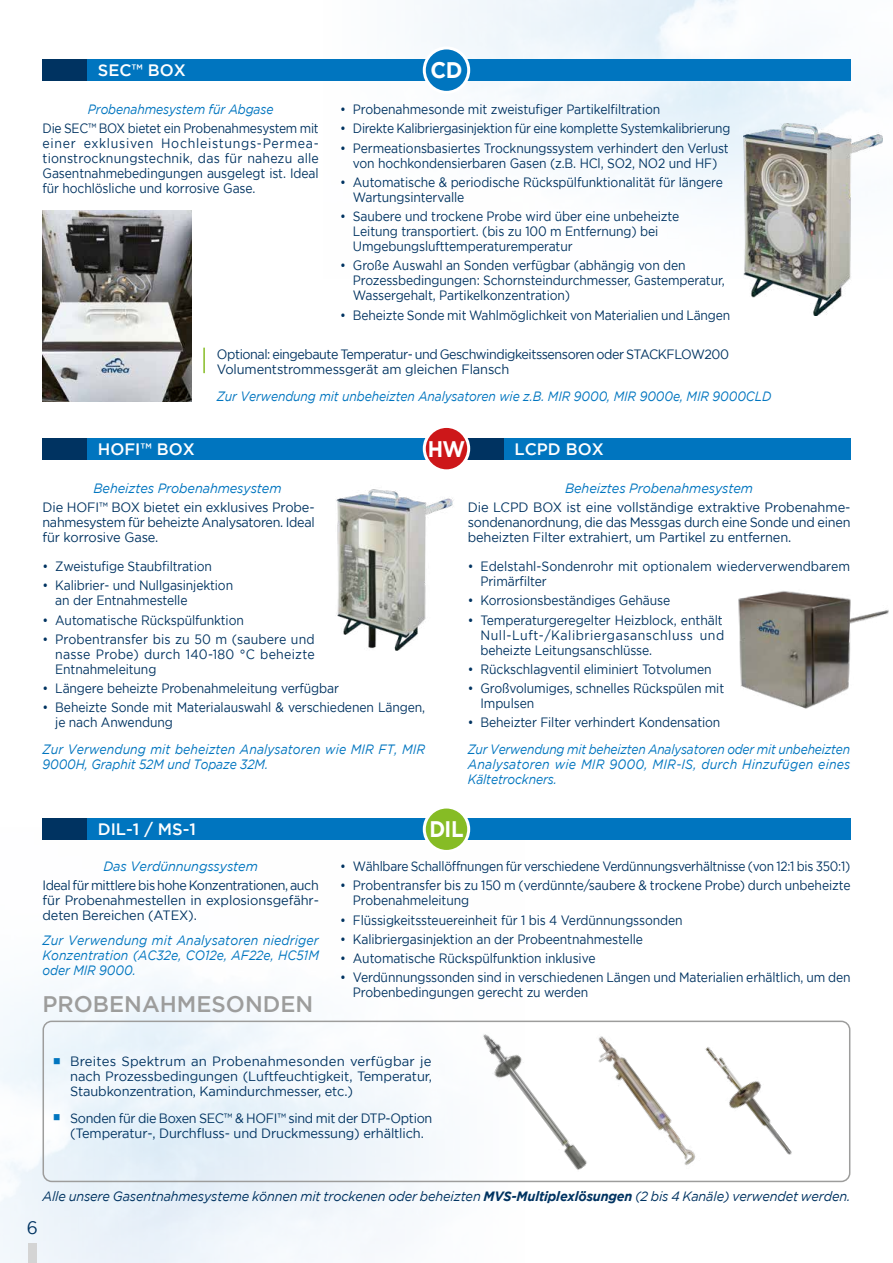
<style>
.page{position:relative;width:893px;height:1263px;background:#fff}
.page>*{position:absolute;margin:0;border:0;box-sizing:border-box;transform-origin:0 0}
.t1{font:500 22.5px "Gotham";color:#9d9d9c}
.t2{font:700 22.5px "Gotham";letter-spacing:-.02em;color:#fff;scale:.9 1}
.t3{font:700 22.5px "Gotham";letter-spacing:-.02em;color:#fff;scale:.95 1}
.t4{font:18px "Gotham";color:#003361;scale:.95 1}
.t5{font:500 16.5px "Gotham";color:#fff}
.t6{font:13.5px/15px "Gotham";letter-spacing:-.01em;color:#003361;scale:.9 1}
.t7{font:13.5px/15px "Gotham";letter-spacing:-.01em;color:#003361;text-align:justify;scale:.89 1}
.t8{font:13.5px/15px "Gotham";letter-spacing:-.01em;color:#003361;text-align:justify;scale:.96 1}
.t9{font:13.5px/15px "Gotham";letter-spacing:-.01em;color:#003361;text-align:justify}
.t10{font:italic 13.5px/15px "Gotham";letter-spacing:-.01em;color:#0075bf;text-align:justify;scale:.89 1}
.t11{font:13.5px/15px "Gotham";letter-spacing:-.035em;color:#003361;scale:.93 1}
.t12{font:italic 13.5px "Gotham";letter-spacing:-.015em;color:#003361;scale:.95 1}
.t13{font:13.5px/15px "Gotham";letter-spacing:-.01em;color:#003361;text-align:justify;scale:.93 1}
.t14{font:13.5px/15px "Gotham";letter-spacing:-.01em;color:#003361;scale:.94 1}
.t15{font:italic 13.5px "Gotham";letter-spacing:-.01em;color:#0075bf;scale:.9 1}
.t16{font:13.5px/15px "Gotham";letter-spacing:-.01em;color:#003361;text-align:justify;scale:.95 1}
.t17{font:italic 13.5px/15px "Gotham";letter-spacing:-.01em;color:#0075bf;text-align:justify;scale:.92 1}
.t18{font:italic 13.5px/15px "Gotham";letter-spacing:-.01em;color:#0075bf;scale:.91 1}
.t19{font:italic 13.5px "Gotham";letter-spacing:-.01em;color:#0075bf;scale:.95 1}
.s1{color:#0075bf}
.s2{font-weight:700}
</style>
<div class="page">
<img style="left:318px;top:0;width:574px;height:275px">
<img style="left:0;top:827px;width:524px;height:436px">
<img style="left:744px;top:123px;width:138px;height:193px">
<img style="left:336px;top:489px;width:118px;height:162px">
<img style="left:469px;top:1023px;width:114px;height:156px">
<img style="left:705px;top:1047px;width:87px;height:108px">
<img style="left:583px;top:1036px;width:113px;height:131px">
<img style="left:43px;top:210px;width:148px;height:192px">
<hr style="left:203px;top:348px;width:2px;height:25px;background:#86bc25">
<div style="left:43px;top:1020px;width:807px;height:162px;border:2px solid #9d9d9c;border-radius:9px"></div>
<div style="left:28px;top:1243px;width:9px;height:20px;background:#d4d4d4"></div>
<div style="left:85px;top:60px;width:765px;height:21px;background:#0075bf"></div>
<div style="left:43px;top:60px;width:44px;height:21px;background:#003361"></div>
<div style="left:424px;top:48px;width:45px;height:44px;background:#0075bf;border-radius:50%"></div>
<div style="left:423px;top:46px;width:47px;height:48px;border:3px solid #fff;border-radius:50%"></div>
<div style="left:85px;top:438px;width:349px;height:21px;background:#0075bf"></div>
<div style="left:43px;top:438px;width:44px;height:21px;background:#003361"></div>
<div style="left:502px;top:438px;width:348px;height:21px;background:#0075bf"></div>
<div style="left:459px;top:438px;width:45px;height:21px;background:#003361"></div>
<div style="left:424px;top:426px;width:45px;height:45px;background:#cd1719;border-radius:50%"></div>
<div style="left:423px;top:425px;width:47px;height:47px;border:3px solid #fff;border-radius:50%"></div>
<div style="left:85px;top:819px;width:765px;height:21px;background:#0075bf"></div>
<div style="left:43px;top:819px;width:44px;height:21px;background:#003361"></div>
<div style="left:424px;top:807px;width:45px;height:44px;background:#86bc25;border-radius:50%"></div>
<div style="left:423px;top:805px;width:47px;height:48px;border:3px solid #fff;border-radius:50%"></div>
<img style="left:738px;top:591px;width:151px;height:118px">
<p class="t5" style="left:98px;top:61px;width:90px">SEC™ BOX</p>
<p class="t3" style="left:430px;top:57px;width:35px">CD</p>
<p class="t15" style="left:88px;top:102px;width:208px">Probenahmesystem für Abgase</p>
<p class="t7" style="left:43px;top:121px;width:312px">Die SEC™ BOX bietet ein Probenahmesystem mit einer exklusiven Hochleistungs-Permea&shy;tionstrocknungstechnik, das für nahezu alle Gasentnahmebedingungen ausgelegt ist. Ideal für hochlösliche und korrosive Gase.</p>
<p class="t6" style="left:340px;top:102px;width:357px">• Probenahmesonde mit zweistufiger Partikelfiltration</p>
<p class="t6" style="left:340px;top:121px;width:435px">• Direkte Kalibriergasinjektion für eine komplette Systemkalibrierung</p>
<p class="t6" style="left:340px;top:140px;width:433px;text-align:center">• Permeationsbasiertes Trocknungssystem verhindert den Verlust von hochkondensierbaren Gasen (z.B. HCl, SO2, NO2 und HF)</p>
<p class="t6" style="left:353px;top:174px;width:413px;text-indent:-13px">• Automatische &amp; periodische Rückspülfunktionalität für längere<br>Wartungsintervalle</p>
<p class="t6" style="left:353px;top:209px;width:364px;text-indent:-13px">• Saubere und trockene Probe wird über eine unbeheizte<br>Leitung transportiert. (bis zu 100 m Entfernung) bei<br>Umgebungslufttemperaturemperatur</p>
<p class="t6" style="left:353px;top:258px;width:415px;text-indent:-13px">• Große Auswahl an Sonden verfügbar (abhängig von den<br>Prozessbedingungen: Schornsteindurchmesser, Gastemperatur,<br>Wassergehalt, Partikelkonzentration)</p>
<p class="t6" style="left:340px;top:307px;width:435px">• Beheizte Sonde mit Wahlmöglichkeit von Materialien und Längen</p>
<p class="t11" style="left:217px;top:346px;width:552px">Optional: eingebaute Temperatur- und Geschwindigkeitssensoren oder STACKFLOW200<br>Volumentstrommessgerät am gleichen Flansch</p>
<p class="t15" style="left:217px;top:389px;width:618px">Zur Verwendung mit unbeheizten Analysatoren wie z.B. MIR 9000, MIR 9000e, MIR 9000CLD</p>
<p class="t5" style="left:98px;top:439px;width:98px">HOFI™ BOX</p>
<p class="t2" style="left:428px;top:436px;width:43px">HW</p>
<p class="t5" style="left:514px;top:439px;width:91px">LCPD BOX</p>
<p class="t19" style="left:94px;top:480px;width:199px">Beheiztes Probenahmesystem</p>
<p class="t16" style="left:43px;top:499px;width:288px">Die HOFI™ BOX bietet ein exklusives Probe&shy;nahmesystem für beheizte Analysatoren. Ideal für korrosive Gase.</p>
<p class="t6" style="left:43px;top:559px;width:190px">• Zweistufige Staubfiltration</p>
<p class="t6" style="left:43px;top:578px;width:213px">• Kalibrier- und Nullgasinjektion</p>
<p class="t6" style="left:55px;top:593px;width:148px">an der Entnahmestelle</p>
<p class="t6" style="left:43px;top:612px;width:225px">• Automatische Rückspülfunktion</p>
<p class="t6" style="left:55px;top:631px;width:290px;text-align:justify;text-indent:-13px">• Probentransfer bis zu 50 m (saubere und nasse Probe) durch 140-180 °C beheizte Entnahmeleitung</p>
<p class="t6" style="left:43px;top:681px;width:331px">• Längere beheizte Probenahmeleitung verfügbar</p>
<p class="t6" style="left:55px;top:700px;width:413px;text-indent:-13px">• Beheizte Sonde mit Materialauswahl &amp; verschiedenen Längen, je nach Anwendung</p>
<p class="t19" style="left:565px;top:480px;width:199px">Beheiztes Probenahmesystem</p>
<p class="t8" style="left:468px;top:499px;width:400px">Die LCPD BOX ist eine vollständige extraktive Probenahme&shy;sondenanordnung, die das Messgas durch eine Sonde und einen beheizten Filter extrahiert, um Partikel zu entfernen.</p>
<p class="t6" style="left:480px;top:559px;width:412px;text-indent:-13px">• Edelstahl-Sondenrohr mit optionalem wiederverwendbarem<br>Primärfilter</p>
<p class="t6" style="left:468px;top:593px;width:226px">• Korrosionsbeständiges Gehäuse</p>
<p class="t6" style="left:480px;top:612px;width:272px;text-align:justify;text-indent:-13px">• Temperaturgeregelter Heizblock, enthält Null-Luft-/Kalibriergasanschluss und beheizte Leitungsanschlüsse.</p>
<p class="t6" style="left:468px;top:661px;width:272px">• Rückschlagventil eliminiert Totvolumen</p>
<p class="t6" style="left:480px;top:681px;width:272px;text-indent:-13px">• Großvolumiges, schnelles Rückspülen mit<br>Impulsen</p>
<p class="t6" style="left:468px;top:715px;width:282px">• Beheizter Filter verhindert Kondensation</p>
<p class="t18" style="left:43px;top:742px;width:422px">Zur Verwendung mit beheizten Analysatoren wie MIR FT, MIR<br>9000H, Graphit 52M und Topaze 32M.</p>
<p class="t10" style="left:468px;top:742px;width:431px">Zur Verwendung mit beheizten Analysatoren oder mit unbeheizten Analysatoren wie MIR 9000, MIR-IS, durch Hinzufügen eines Kältetrockners.</p>
<p class="t5" style="left:98px;top:820px;width:100px">DIL-1 / MS-1</p>
<p class="t2" style="left:429px;top:816px;width:39px">DIL</p>
<p class="t19" style="left:104px;top:859px;width:164px">Das Verdünnungssystem</p>
<p class="t13" style="left:43px;top:878px;width:299px">Ideal für mittlere bis hohe Konzentrationen, auch für Probenahmestellen in explosionsgefähr&shy;deten Bereichen (ATEX).</p>
<p class="t17" style="left:43px;top:933px;width:302px">Zur Verwendung mit Analysatoren niedriger Konzentration (AC32e, CO12e, AF22e, HC51M oder MIR 9000.</p>
<p class="t1" style="left:43px;top:991px;width:272px">PROBENAHMESONDEN</p>
<p class="t6" style="left:340px;top:858px;width:568px">• Wählbare Schallöffnungen für verschiedene Verdünnungsverhältnisse (von 12:1 bis 350:1)</p>
<p class="t6" style="left:353px;top:878px;width:554px;text-indent:-13px">• Probentransfer bis zu 150 m (verdünnte/saubere &amp; trockene Probe) durch unbeheizte<br>Probenahmeleitung</p>
<p class="t6" style="left:340px;top:912px;width:382px">• Flüssigkeitssteuereinheit für 1 bis 4 Verdünnungssonden</p>
<p class="t6" style="left:340px;top:931px;width:338px">• Kalibriergasinjektion an der Probeentnahmestelle</p>
<p class="t6" style="left:340px;top:950px;width:285px">• Automatische Rückspülfunktion inklusive</p>
<p class="t6" style="left:353px;top:970px;width:554px;text-indent:-13px">• Verdünnungssonden sind in verschiedenen Längen und Materialien erhältlich, um den<br>Probenbedingungen gerecht zu werden</p>
<p class="t9" style="left:70px;top:1054px;width:363px;text-indent:-17px"><span class="s1">■</span> Breites Spektrum an Probenahmesonden verfügbar je nach Prozessbedingungen (Luftfeuchtigkeit, Temperatur, Staubkonzentration, Kamindurchmesser, etc.)</p>
<p class="t14" style="left:70px;top:1110px;width:387px;text-indent:-17px"><span class="s1">■</span> Sonden für die Boxen SEC™ &amp; HOFI™ sind mit der DTP-Option (Temperatur-, Durchfluss- und Druckmessung) erhältlich.</p>
<p class="t12" style="left:43px;top:1188px;width:852px">Alle unsere Gasentnahmesysteme können mit trockenen oder beheizten <span class="s2">MVS-Multiplexlösungen</span> (2 bis 4 Kanäle) verwendet werden.</p>
<p class="t4" style="left:27px;top:1217px;width:13px">6</p>
</div>
